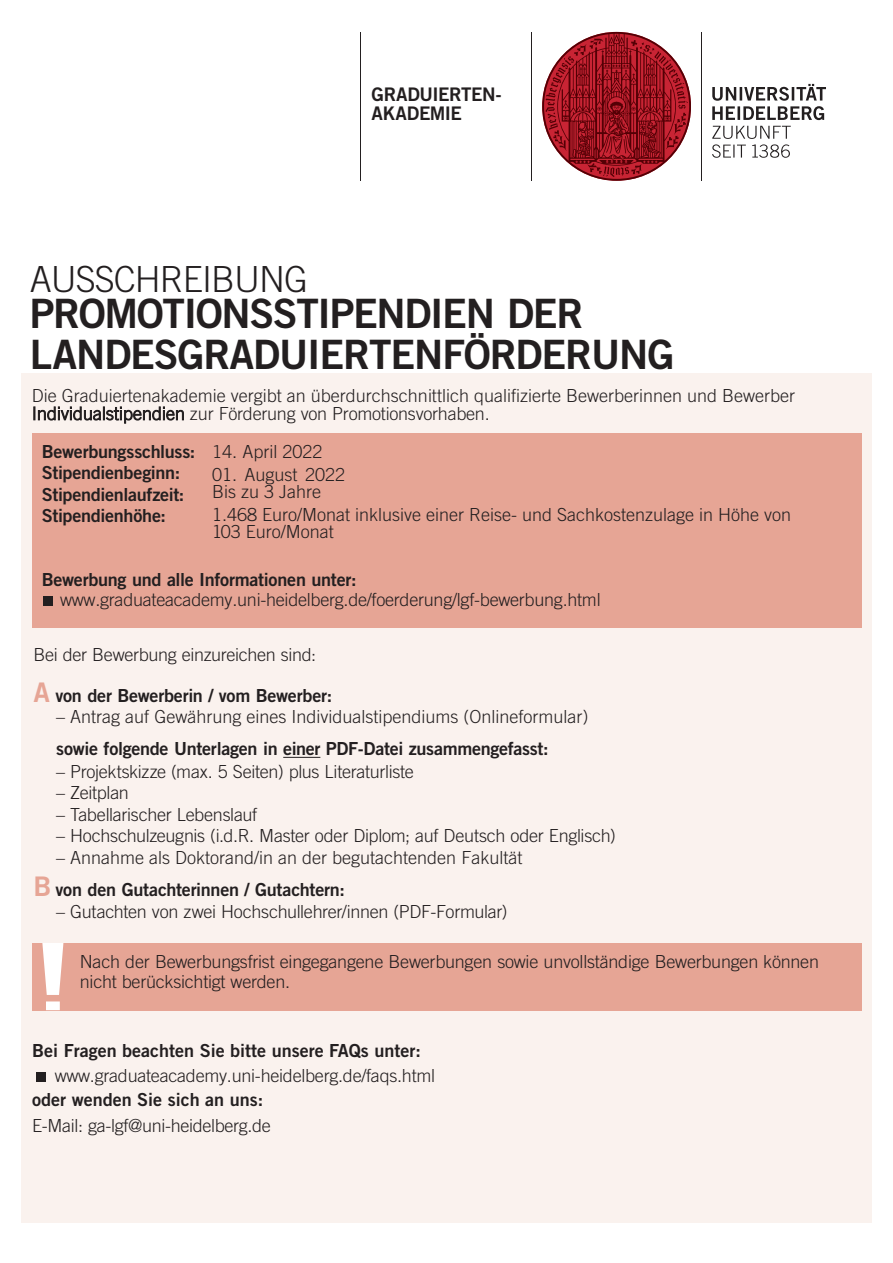
<style>
.page{position:relative;width:893px;height:1263px;background:#fff}
.page>*{position:absolute;margin:0;border:0;box-sizing:border-box;transform-origin:0 0}
.t1{font:40.5px/40.5px "Trade Gothic LT Std Bd 2";letter-spacing:-.025em;color:#231f20}
.t2{font:300 36px "Trade Gothic LT Std";letter-spacing:-.025em;color:#231f20}
.t3{font:18.75px/19.5px "Trade Gothic LT Std Bd 2";letter-spacing:-.02em;color:#231f20}
.Absatzformat_1{font:300 18px/18px "Trade Gothic LT Std";letter-spacing:-.015em;color:#231f20}
.Absatzformat_1-2{font:18px "Trade Gothic LT Std Bd 2";letter-spacing:-.015em;color:#231f20}
.s1{font-family:"Trade Gothic Next LT Pro"}
.s2{font-size:27px;color:#e6a595}
.s3{font-family:"Trade Gothic LT Std Bd 2";font-weight:400}
</style>
<div class="page">
<hr style="left:701px;top:32px;width:1px;height:149px;background:#231f20">
<svg style="left:712px;top:126px;width:79px;height:32px"></svg>
<svg style="left:712px;top:84px;width:114px;height:36px"></svg>
<svg style="left:542px;top:32px;width:149px;height:149px"></svg>
<hr style="left:531px;top:32px;width:1px;height:149px;background:#231f20">
<hr style="left:360px;top:32px;width:1px;height:149px;background:#231f20">
<div style="left:21px;top:374px;width:851px;height:849px;background:#faf2ee"></div>
<div style="left:32px;top:433px;width:829px;height:195px;background:#e6a595"></div>
<div style="left:43px;top:596px;width:10px;height:9px;background:#231f20"></div>
<div style="left:32px;top:943px;width:829px;height:67px;background:#e6a595"></div>
<svg style="left:42px;top:943px;width:21px;height:67px"></svg>
<div style="left:36px;top:1073px;width:10px;height:9px;background:#231f20"></div>
<hr style="left:283px;top:757px;width:37px;height:1px;background:#231f20">
<p class="t3" style="left:372px;top:84px;width:132px">GRADUIERTEN-<br>AKADEMIE</p>
<p class="t2" style="left:30px;top:258px;width:280px">AUSSCHREIBUNG</p>
<p class="t1" style="left:30px;top:293px;width:646px">PROMOTIONSSTIPENDIEN DER<br>LANDESGRADUIERTENFÖRDERUNG</p>
<p class="Absatzformat_1" style="left:32px;top:386px;width:765px">Die Graduiertenakademie vergibt an überdurchschnittlich qualifizierte Bewerberinnen und Bewerber<br>Individualstipendien zur Förderung von Promotionsvorhaben.</p>
<p class="Absatzformat_1-2" style="left:42px;top:440px;width:155px">Bewerbungsschluss:</p>
<p class="Absatzformat_1-2" style="left:42px;top:462px;width:140px">Stipendienbeginn:</p>
<p class="Absatzformat_1-2" style="left:42px;top:483px;width:144px">Stipendienlaufzeit:</p>
<p class="Absatzformat_1-2" style="left:42px;top:504px;width:126px">Stipendienhöhe:</p>
<p class="Absatzformat_1" style="left:212px;top:443px;width:112px"><span class="s1">14.</span> April 2022</p>
<p class="Absatzformat_1" style="left:212px;top:466px;width:135px;line-height:17px">01. August 2022<br>Bis zu 3 Jahre</p>
<p class="Absatzformat_1" style="left:212px;top:506px;width:581px;line-height:17.4px">1.468 Euro/Monat inklusive einer Reise- und Sachkostenzulage in Höhe von<br>103 Euro/Monat</p>
<p class="Absatzformat_1-2" style="left:42px;top:568px;width:316px">Bewerbung und alle Informationen unter:</p>
<p class="Absatzformat_1" style="left:60px;top:590px;width:542px">www.graduateacademy.uni-heidelberg.de/foerderung/lgf-bewerbung.html</p>
<p class="Absatzformat_1" style="left:33px;top:646px;width:284px">Bei der Bewerbung einzureichen sind:</p>
<p class="Absatzformat_1-2" style="left:33px;top:685px;width:300px"><span class="s2">A</span> von der Bewerberin / vom Bewerber:</p>
<p class="Absatzformat_1" style="left:56px;top:700px;width:534px;line-height:32.2px">– Antrag auf Gewährung eines Individualstipendiums (Onlineformular) <span class="s3">sowie folgende Unterlagen in einer PDF-Datei zusammengefasst:</span></p>
<p class="Absatzformat_1" style="left:56px;top:762px;width:359px">– Projektskizze (max. 5 Seiten) plus Literaturliste</p>
<p class="Absatzformat_1" style="left:56px;top:784px;width:74px">– Zeitplan</p>
<p class="Absatzformat_1" style="left:56px;top:805px;width:203px">– Tabellarischer Lebenslauf</p>
<p class="Absatzformat_1" style="left:56px;top:827px;width:561px">– Hochschulzeugnis (i.d.R. Master oder Diplom; auf Deutsch oder Englisch)</p>
<p class="Absatzformat_1" style="left:56px;top:848px;width:468px">– Annahme als Doktorand/in an der begutachtenden Fakultät</p>
<p class="Absatzformat_1-2" style="left:33px;top:879px;width:313px"><span class="s2">B</span> von den Gutachterinnen / Gutachtern:</p>
<p class="Absatzformat_1" style="left:56px;top:902px;width:453px">– Gutachten von zwei Hochschullehrer/innen (PDF-Formular)</p>
<p class="Absatzformat_1" style="left:80px;top:951px;width:741px;line-height:20.1px">Nach der Bewerbungsfrist eingegangene Bewerbungen sowie unvollständige Bewerbungen können nicht berücksichtigt werden.</p>
<p class="Absatzformat_1-2" style="left:32px;top:1039px;width:390px">Bei Fragen beachten Sie bitte unsere FAQs unter:</p>
<p class="Absatzformat_1" style="left:55px;top:1066px;width:382px">www.graduateacademy.uni-heidelberg.de/faqs.html</p>
<p class="Absatzformat_1-2" style="left:32px;top:1089px;width:232px">oder wenden Sie sich an uns:</p>
<p class="Absatzformat_1" style="left:32px;top:1116px;width:240px">E-Mail: ga-lgf@uni-heidelberg.de</p>
</div>
